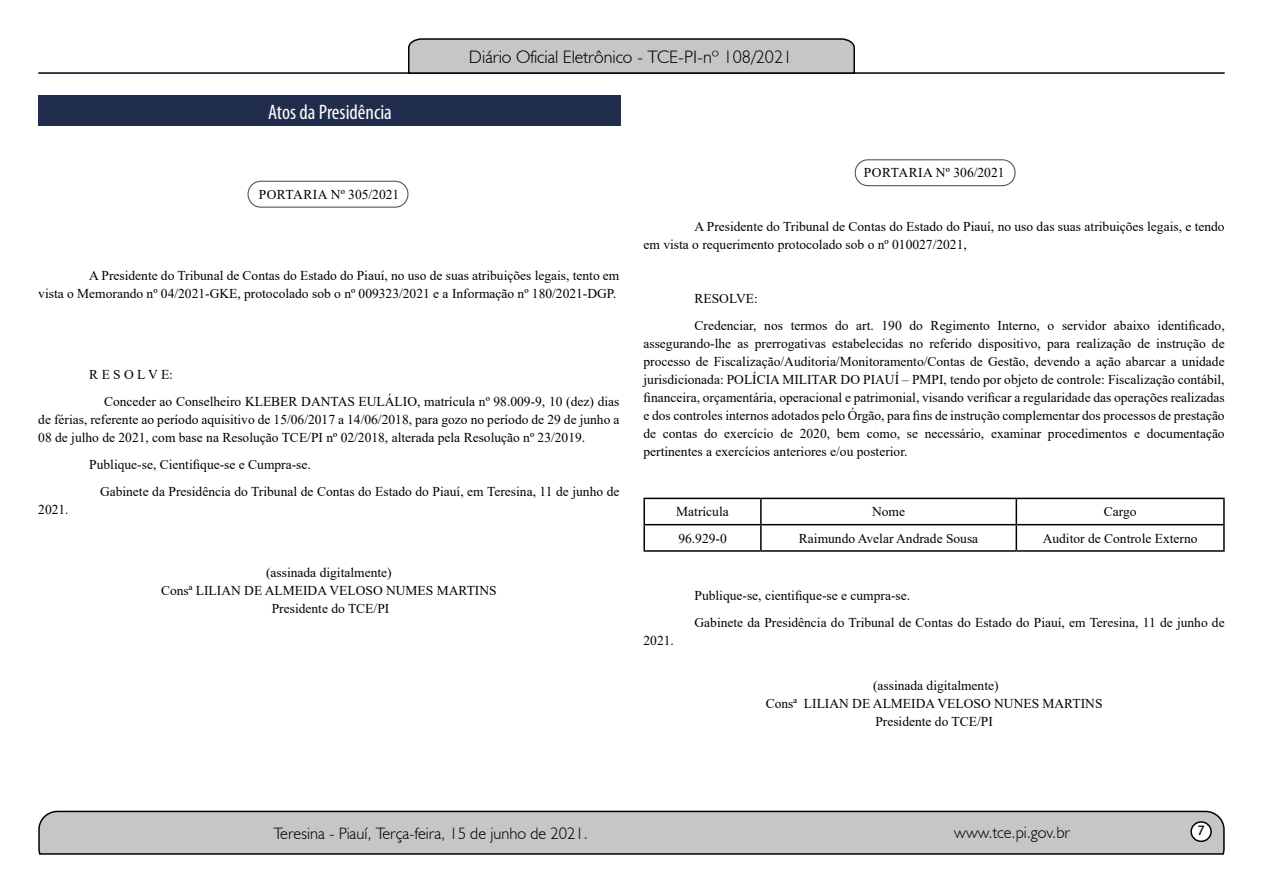
<style>
.page{position:relative;width:1263px;height:893px;background:#fff}
.page>*{position:absolute;margin:0;border:0;box-sizing:border-box;transform-origin:0 0}
.t1{font:condensed 21px "Myriad Pro";color:#fff}
.t2{font:300 18px "Humanist 521 BT";color:#000}
.t3{font:300 16.5px "Humanist 521 BT";color:#000}
.t4{font:15px "Estrangelo Edessa";color:#000}
.t5{font:13.5px/18px "Times New Roman";color:#000}
</style>
<div class="page">
<svg style="left:38px;top:810px;width:1187px;height:45px;background:#b9b9b9"></svg>
<div style="left:1191px;top:822px;width:20px;height:19px;background:#fff;border-radius:50%"></div>
<div style="left:1190px;top:821px;width:22px;height:21px;border:2px solid #000;border-radius:50%"></div>
<hr style="left:38px;top:72px;width:1187px;height:2px;background:#000">
<svg style="left:407px;top:38px;width:449px;height:36px;background:#b4b4b4"></svg>
<div style="left:39px;top:95px;width:582px;height:31px;background:#212d4c"></div>
<hr style="left:643px;top:498px;width:118px;height:1px;background:#000">
<hr style="left:643px;top:499px;width:2px;height:25px;background:#000">
<hr style="left:761px;top:498px;width:255px;height:1px;background:#000">
<hr style="left:760px;top:499px;width:2px;height:25px;background:#000">
<hr style="left:1016px;top:498px;width:209px;height:1px;background:#000">
<hr style="left:1015px;top:499px;width:2px;height:25px;background:#000">
<hr style="left:1223px;top:499px;width:2px;height:25px;background:#000">
<hr style="left:643px;top:524px;width:118px;height:1px;background:#000">
<hr style="left:643px;top:525px;width:2px;height:25px;background:#000">
<hr style="left:761px;top:524px;width:255px;height:1px;background:#000">
<hr style="left:760px;top:525px;width:2px;height:25px;background:#000">
<hr style="left:1016px;top:524px;width:209px;height:1px;background:#000">
<hr style="left:1015px;top:525px;width:2px;height:25px;background:#000">
<hr style="left:1223px;top:525px;width:2px;height:25px;background:#000">
<hr style="left:643px;top:550px;width:118px;height:2px;background:#000">
<hr style="left:761px;top:550px;width:255px;height:2px;background:#000">
<hr style="left:1016px;top:550px;width:209px;height:2px;background:#000">
<div style="left:855px;top:159px;width:160px;height:27px;border:1px solid #575756;border-radius:13px"></div>
<div style="left:247px;top:181px;width:161px;height:27px;border:1px solid #575756;border-radius:13px"></div>
<h1 class="t1" style="left:268px;top:99px;width:125px">Atos da Presidência</h1>
<p class="t5" style="left:259px;top:185px;width:142px">PORTARIA Nº 305/2021</p>
<h2 class="t2" style="left:469px;top:46px;width:325px">Diário Oficial Eletrônico - TCE-PI-nº 108/2021</h2>
<p class="t5" style="left:864px;top:163px;width:142px">PORTARIA Nº 306/2021</p>
<p class="t5" style="left:643px;top:217px;width:583px;text-indent:51px">A Presidente do Tribunal de Contas do Estado do Piauí, no uso das suas atribuições legais, e tendo em vista o requerimento protocolado sob o nº 010027/2021,</p>
<p class="t5" style="left:38px;top:266px;width:583px;text-align:right">A Presidente do Tribunal de Contas do Estado do Piauí, no uso de suas atribuições legais, tento em<br>vista o Memorando nº 04/2021-GKE, protocolado sob o nº 009323/2021 e a Informação nº 180/2021-DGP.</p>
<p class="t5" style="left:104px;top:361px;width:517px;line-height:27px;text-indent:-15px">R E S O L V E:<br>Conceder ao Conselheiro KLEBER DANTAS EULÁLIO, matrícula nº 98.009-9, 10 (dez) dias</p>
<p class="t5" style="left:38px;top:410px;width:583px">de férias, referente ao período aquisitivo de 15/06/2017 a 14/06/2018, para gozo no período de 29 de junho a<br>08 de julho de 2021, com base na Resolução TCE/PI nº 02/2018, alterada pela Resolução nº 23/2019.</p>
<p class="t5" style="left:100px;top:451px;width:521px;line-height:27px;text-indent:-11px">Publique-se, Cientifique-se e Cumpra-se.<br>Gabinete da Presidência do Tribunal de Contas do Estado do Piauí, em Teresina, 11 de junho de</p>
<p class="t5" style="left:38px;top:500px;width:32px">2021.</p>
<p class="t5" style="left:161px;top:563px;width:337px;text-align:center">(assinada digitalmente)<br>Consª LILIAN DE ALMEIDA VELOSO NUMES MARTINS<br>Presidente do TCE/PI</p>
<p class="t5" style="left:694px;top:284px;width:532px;line-height:27px">RESOLVE:<br>Credenciar, nos termos do art. 190 do Regimento Interno, o servidor abaixo identificado,</p>
<p class="t5" style="left:643px;top:334px;width:583px;text-align:justify">assegurando-lhe as prerrogativas estabelecidas no referido dispositivo, para realização de instrução de processo de Fiscalização/Auditoria/Monitoramento/Contas de Gestão, devendo a ação abarcar a unidade jurisdicionada: POLÍCIA MILITAR DO PIAUÍ – PMPI, tendo por objeto de controle: Fiscalização contábil, financeira, orçamentária, operacional e patrimonial, visando verificar a regularidade das operações realizadas e dos controles internos adotados pelo Órgão, para fins de instrução complementar dos processos de prestação de contas do exercício de 2020, bem como, se necessário, examinar procedimentos e documentação pertinentes a exercícios anteriores e/ou posterior.</p>
<p class="t5" style="left:676px;top:502px;width:54px">Matrícula</p>
<p class="t5" style="left:872px;top:502px;width:34px">Nome</p>
<p class="t5" style="left:1104px;top:502px;width:34px">Cargo</p>
<p class="t5" style="left:678px;top:529px;width:50px">96.929-0</p>
<p class="t5" style="left:799px;top:529px;width:181px">Raimundo Avelar Andrade Sousa</p>
<p class="t5" style="left:1043px;top:529px;width:156px">Auditor de Controle Externo</p>
<p class="t5" style="left:643px;top:631px;width:32px">2021.</p>
<p class="t5" style="left:694px;top:581px;width:532px;line-height:27px">Publique-se, cientifique-se e cumpra-se.<br>Gabinete da Presidência do Tribunal de Contas do Estado do Piauí, em Teresina, 11 de junho de</p>
<p class="t5" style="left:766px;top:676px;width:338px;text-align:center">(assinada digitalmente)<br>Consª LILIAN DE ALMEIDA VELOSO NUNES MARTINS<br>Presidente do TCE/PI</p>
<p class="t3" style="left:273px;top:823px;width:316px">Teresina - Piauí, Terça-feira, 15 de junho de 2021.</p>
<p class="t3" style="left:954px;top:822px;width:117px">www.tce.pi.gov.br</p>
<p class="t4" style="left:1197px;top:823px;width:9px">7</p>
</div>
